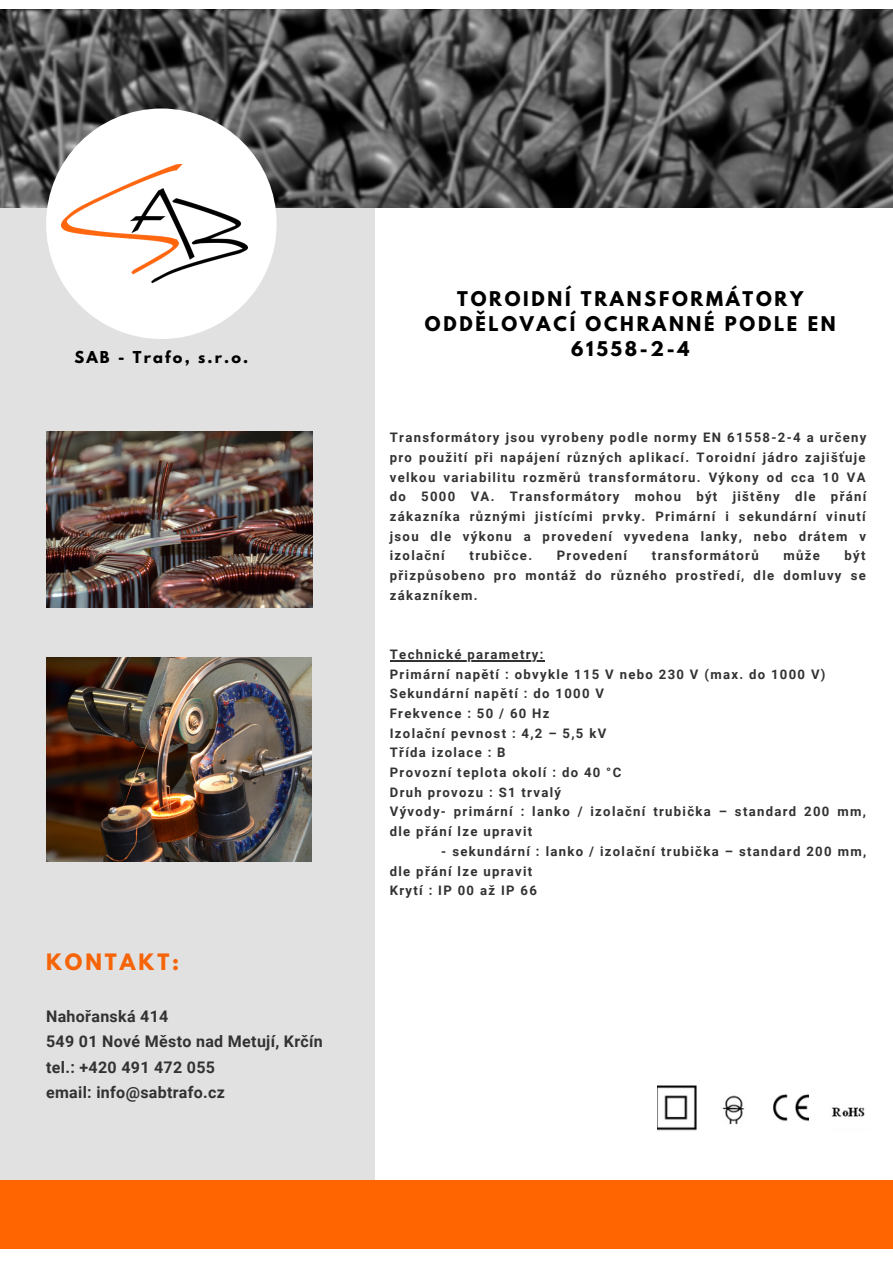
<style>
.page{position:relative;width:893px;height:1264px;background:#fff}
.page>*{position:absolute;margin:0;border:0;box-sizing:border-box;transform-origin:0 0}
.t1{font:700 19.95px "League Spartan";letter-spacing:.15em;color:#f66407}
.t2{font:700 18px/24.8px "League Spartan";letter-spacing:.15em;color:#000;text-align:center}
.t3{font:700 16.05px/25.5px "Roboto";letter-spacing:.02em;color:#323232}
.t4{font:700 14.55px "League Spartan";letter-spacing:.15em;color:#000}
.t5{font:700 13.05px/19.6px "Roboto";letter-spacing:.1em;color:#323232;text-align:justify}
</style>
<div class="page">
<div style="left:0;top:180px;width:375px;height:1055px;background:#e1e1e1"></div>
<img style="left:0;top:9px;width:892px;height:198px">
<div style="left:46px;top:108px;width:230px;height:231px;background:#fff;border-radius:50%"></div>
<div style="left:0;top:1180px;width:892px;height:68px;background:#ff6602"></div>
<img style="left:62px;top:164px;width:185px;height:118px">
<img style="left:46px;top:431px;width:266px;height:177px">
<img style="left:46px;top:657px;width:265px;height:204px">
<img style="left:657px;top:1085px;width:208px;height:46px">
<hr style="left:390px;top:660px;width:154px;height:1px;background:#323232">
<p class="t4" style="left:74px;top:350px;width:175px">SAB - Trafo, s.r.o.</p>
<h1 class="t1" style="left:46px;top:952px;width:135px">KONTAKT:</h1>
<p class="t3" style="left:46px;top:1003px;width:278px">Nahořanská 414<br>549 01 Nové Město nad Metují, Krčín tel.: +420 491 472 055<br>email: info@sabtrafo.cz</p>
<h2 class="t2" style="left:425px;top:289px;width:412px">TOROIDNÍ TRANSFORMÁTORY<br>ODDĚLOVACÍ OCHRANNÉ PODLE EN<br>61558-2-4</h2>
<p class="t5" style="left:390px;top:428px;width:478px">Transformátory jsou vyrobeny podle normy EN 61558-2-4 a určeny pro použití při napájení různých aplikací. Toroidní jádro zajišťuje velkou variabilitu rozměrů transformátoru. Výkony od cca 10 VA do 5000 VA. Transformátory mohou být jištěny dle přání zákazníka různými jistícími prvky. Primární i sekundární vinutí jsou dle výkonu a provedení vyvedena lanky, nebo drátem v izolační</p>
<p class="t5" style="left:469px;top:546px;width:64px">trubičce.</p>
<p class="t5" style="left:557px;top:546px;width:72px">Provedení</p>
<p class="t5" style="left:652px;top:546px;width:108px">transformátorů</p>
<p class="t5" style="left:783px;top:546px;width:38px">může</p>
<p class="t5" style="left:390px;top:546px;width:477px;text-indent:454px">být přizpůsobeno pro montáž do různého prostředí, dle domluvy se zákazníkem.</p>
<p class="t5" style="left:390px;top:644px;width:477px;text-align:left">Technické parametry:<br>Primární napětí : obvykle 115 V nebo 230 V (max. do 1000 V)<br>Sekundární napětí : do 1000 V<br>Frekvence : 50 / 60 Hz<br>Izolační pevnost : 4,2 – 5,5 kV<br>Třída izolace : B<br>Provozní teplota okolí : do 40 °C<br>Druh provozu : S1 trvalý<br>Vývody- primární : lanko / izolační trubička – standard 200 mm, dle přání lze upravit</p>
<p class="t5" style="left:390px;top:841px;width:478px;text-align:left;text-indent:51px">- sekundární : lanko / izolační trubička – standard 200 mm, dle přání lze upravit<br>Krytí : IP 00 až IP 66</p>
</div>
